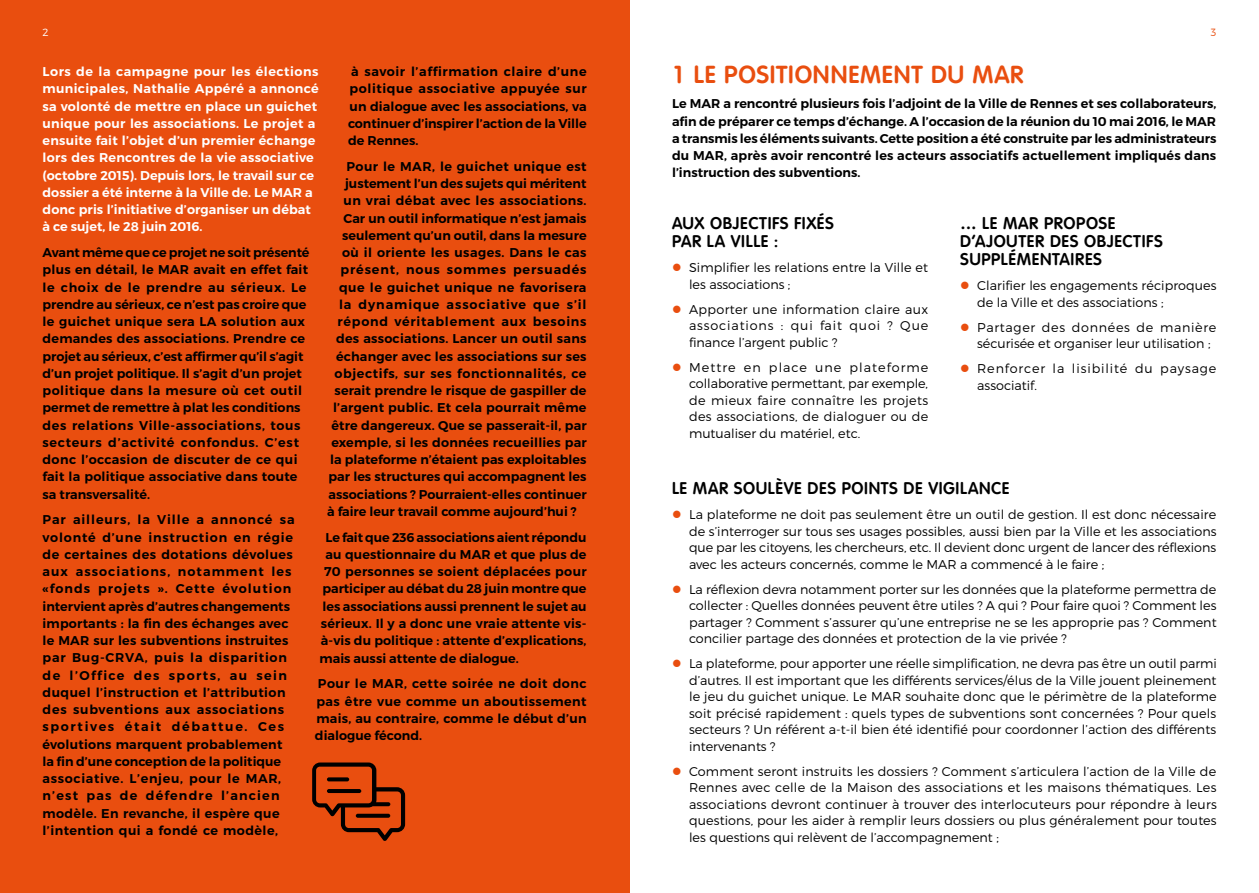
<style>
.page{position:relative;width:1259px;height:893px;background:#fff}
.page>*{position:absolute;margin:0;border:0;box-sizing:border-box;transform-origin:0 0}
.t1{font:700 24px "Volkswagen Serial";letter-spacing:.03em;color:#e94e0f}
.t2{font:700 16.5px/18px "Volkswagen Serial";letter-spacing:.035em;color:#000}
.t3{font:600 12.75px/17.2px "Montserrat";letter-spacing:.015em;color:#000;text-align:justify}
.t4{font:300 12.75px/16.5px "Montserrat";color:#000;text-align:justify}
.t5{font:600 12.75px/17.2px "Montserrat";letter-spacing:.035em;color:#000}
.t6{font:600 12.75px/17.2px "Montserrat";letter-spacing:.02em;color:#fff}
.t7{font:300 12.75px/16.5px "Montserrat";letter-spacing:.07em;color:#000}
.t8{font:600 12.75px "Montserrat";letter-spacing:-.01em;color:#000}
.t9{font:600 12.75px "Montserrat";letter-spacing:.04em;color:#000}
.t10{font:600 12.75px "Montserrat";letter-spacing:-.005em;color:#000}
.t11{font:600 12.75px "Montserrat";letter-spacing:.07em;color:#000}
.t12{font:600 12.75px "Montserrat";letter-spacing:.055em;color:#000}
.t13{font:600 12.75px "Montserrat";letter-spacing:.065em;color:#000}
.t14{font:300 10.5px "Montserrat";color:#e94e0f}
.t15{font:300 10.5px "Montserrat";color:#fff}
</style>
<div class="page">
<div style="left:0;top:0;width:629px;height:893px;background:#e94e0f"></div>
<svg style="left:312px;top:762px;width:93px;height:79px"></svg>
<p class="t15" style="left:43px;top:25px;width:8px">2</p>
<p class="t6" style="left:43px;top:63px;width:278px">Lors de la campagne pour les élections municipales, Nathalie Appéré a annoncé sa volonté de mettre en place un guichet unique pour les associations. Le projet a ensuite fait l’objet d’un premier échange lors des Rencontres de la vie associative (octobre 2015). Depuis lors, le travail sur ce dossier a été interne à la Ville de. Le MAR a donc pris l’initiative d’organiser un débat à ce sujet, le 28 juin 2016.</p>
<p class="t3" style="left:43px;top:244px;width:268px;text-align:left">Avant même que ce projet ne soit présenté plus en détail, le MAR avait en effet fait le choix de le prendre au sérieux. Le prendre au sérieux, ce n’est pas croire que le guichet unique sera LA solution aux demandes des associations. Prendre ce projet au sérieux, c’est affirmer qu’il s’agit d’un projet politique. Il s’agit d’un projet politique dans la mesure où cet outil permet de remettre à plat les conditions des relations Ville-associations, tous secteurs d’activité confondus. C’est donc l’occasion de discuter de ce qui fait la politique associative dans toute sa transversalité.</p>
<p class="t5" style="left:43px;top:511px;width:253px">Par ailleurs, la Ville a annoncé sa volonté d’une instruction en régie de certaines des dotations dévolues aux associations, notamment les «fonds projets ». Cette évolution intervient après d’autres changements importants : la fin des échanges avec le MAR sur les subventions instruites par Bug-CRVA, puis la disparition de l’Office des sports, au sein duquel l’instruction et l’attribution des subventions aux associations sportives était débattue. Ces évolutions marquent probablement la fin d’une conception de la politique associative. L’enjeu, pour le MAR, n’est pas de défendre l’ancien modèle. En revanche, il espère que l’intention qui a fondé ce modèle,</p>
<p class="t3" style="left:348px;top:63px;width:240px">à savoir l’affirmation claire d’une politique associative appuyée sur un dialogue avec les associations, va continuer d’inspirer l’action de la Ville de Rennes.</p>
<p class="t5" style="left:346px;top:158px;width:242px">Pour le MAR, le guichet unique est</p>
<p class="t3" style="left:345px;top:175px;width:243px">justement l’un des sujets qui méritent</p>
<p class="t3" style="left:343px;top:192px;width:244px">un vrai débat avec les associations.</p>
<p class="t3" style="left:343px;top:210px;width:244px">Car un outil informatique n’est jamais</p>
<p class="t3" style="left:342px;top:227px;width:246px">seulement qu’un outil, dans la mesure</p>
<p class="t3" style="left:342px;top:244px;width:246px">où il oriente les usages. Dans le cas</p>
<p class="t13" style="left:340px;top:262px;width:247px">présent, nous sommes persuadés</p>
<p class="t5" style="left:339px;top:279px;width:249px">que le guichet unique ne favorisera</p>
<p class="t11" style="left:339px;top:297px;width:249px">la dynamique associative que s’il</p>
<p class="t12" style="left:337px;top:314px;width:250px">répond véritablement aux besoins</p>
<p class="t3" style="left:336px;top:330px;width:252px">des associations. Lancer un outil sans</p>
<p class="t3" style="left:336px;top:348px;width:252px">échanger avec les associations sur ses</p>
<p class="t9" style="left:334px;top:366px;width:253px">objectifs, sur ses fonctionnalités, ce</p>
<p class="t3" style="left:334px;top:382px;width:253px">serait prendre le risque de gaspiller de</p>
<p class="t3" style="left:333px;top:399px;width:255px">l’argent public. Et cela pourrait même</p>
<p class="t3" style="left:331px;top:417px;width:257px">être dangereux. Que se passerait-il, par</p>
<p class="t3" style="left:331px;top:434px;width:257px">exemple, si les données recueillies par</p>
<p class="t3" style="left:330px;top:451px;width:258px">la plateforme n’étaient pas exploitables</p>
<p class="t3" style="left:328px;top:468px;width:259px">par les structures qui accompagnent les</p>
<p class="t3" style="left:328px;top:486px;width:260px">associations ? Pourraient-elles continuer</p>
<p class="t3" style="left:327px;top:503px;width:251px">à faire leur travail comme aujourd’hui ?</p>
<p class="t8" style="left:325px;top:529px;width:262px">Le fait que 236 associations aient répondu</p>
<p class="t3" style="left:325px;top:546px;width:262px">au questionnaire du MAR et que plus de</p>
<p class="t3" style="left:324px;top:563px;width:264px">70 personnes se soient déplacées pour</p>
<p class="t10" style="left:322px;top:581px;width:265px">participer au débat du 28 juin montre que</p>
<p class="t3" style="left:322px;top:598px;width:266px">les associations aussi prennent le sujet au</p>
<p class="t3" style="left:321px;top:615px;width:267px">sérieux. Il y a donc une vraie attente vis-</p>
<p class="t3" style="left:321px;top:632px;width:267px">à-vis du politique : attente d’explications,</p>
<p class="t3" style="left:319px;top:649px;width:201px">mais aussi attente de dialogue.</p>
<p class="t3" style="left:315px;top:675px;width:273px">Pour le MAR, cette soirée ne doit donc pas être vue comme un aboutissement mais, au contraire, comme le début d’un dialogue fécond.</p>
<p class="t14" style="left:1211px;top:25px;width:7px">3</p>
<h1 class="t1" style="left:672px;top:60px;width:353px">1 LE POSITIONNEMENT DU MAR</h1>
<p class="t3" style="left:672px;top:95px;width:546px">Le MAR a rencontré plusieurs fois l’adjoint de la Ville de Rennes et ses collaborateurs, afin de préparer ce temps d’échange. A l’occasion de la réunion du 10 mai 2016, le MAR a transmis les éléments suivants. Cette position a été construite par les administrateurs du MAR, après avoir rencontré les acteurs associatifs actuellement impliqués dans l’instruction des subventions.</p>
<p class="t2" style="left:672px;top:214px;width:163px">AUX OBJECTIFS FIXÉS<br>PAR LA VILLE :</p>
<p class="t4" style="left:689px;top:259px;width:241px">Simplifier les relations entre la Ville et les associations ;</p>
<p class="t4" style="left:689px;top:301px;width:241px">Apporter une information claire aux associations : qui fait quoi ? Que finance l’argent public ?</p>
<p class="t4" style="left:689px;top:359px;width:241px">Mettre en place une plateforme collaborative permettant, par exemple, de mieux faire connaître les projets des associations, de dialoguer ou de mutualiser du matériel, etc.</p>
<p class="t2" style="left:960px;top:214px;width:204px">… LE MAR PROPOSE<br>D’AJOUTER DES OBJECTIFS<br>SUPPLÉMENTAIRES</p>
<p class="t4" style="left:977px;top:277px;width:241px">Clarifier les engagements réciproques de la Ville et des associations ;</p>
<p class="t4" style="left:977px;top:319px;width:241px">Partager des données de manière sécurisée et organiser leur utilisation ;</p>
<p class="t7" style="left:977px;top:360px;width:241px">Renforcer la lisibilité du paysage associatif.</p>
<p class="t2" style="left:672px;top:479px;width:339px">LE MAR SOULÈVE DES POINTS DE VIGILANCE</p>
<p class="t4" style="left:689px;top:506px;width:529px">La plateforme ne doit pas seulement être un outil de gestion. Il est donc nécessaire de s’interroger sur tous ses usages possibles, aussi bien par la Ville et les associations que par les citoyens, les chercheurs, etc. Il devient donc urgent de lancer des réflexions avec les acteurs concernés, comme le MAR a commencé à le faire ;</p>
<p class="t4" style="left:689px;top:581px;width:529px">La réflexion devra notamment porter sur les données que la plateforme permettra de collecter : Quelles données peuvent être utiles ? A qui ? Pour faire quoi ? Comment les partager ? Comment s’assurer qu’une entreprise ne se les approprie pas ? Comment concilier partage des données et protection de la vie privée ?</p>
<p class="t4" style="left:689px;top:655px;width:529px">La plateforme, pour apporter une réelle simplification, ne devra pas être un outil parmi d’autres. Il est important que les différents services/élus de la Ville jouent pleinement le jeu du guichet unique. Le MAR souhaite donc que le périmètre de la plateforme soit précisé rapidement : quels types de subventions sont concernées ? Pour quels secteurs ? Un référent a-t-il bien été identifié pour coordonner l’action des différents intervenants ?</p>
<p class="t4" style="left:689px;top:763px;width:529px">Comment seront instruits les dossiers ? Comment s’articulera l’action de la Ville de Rennes avec celle de la Maison des associations et les maisons thématiques. Les associations devront continuer à trouver des interlocuteurs pour répondre à leurs questions, pour les aider à remplir leurs dossiers ou plus généralement pour toutes les questions qui relèvent de l’accompagnement ;</p>
</div>
